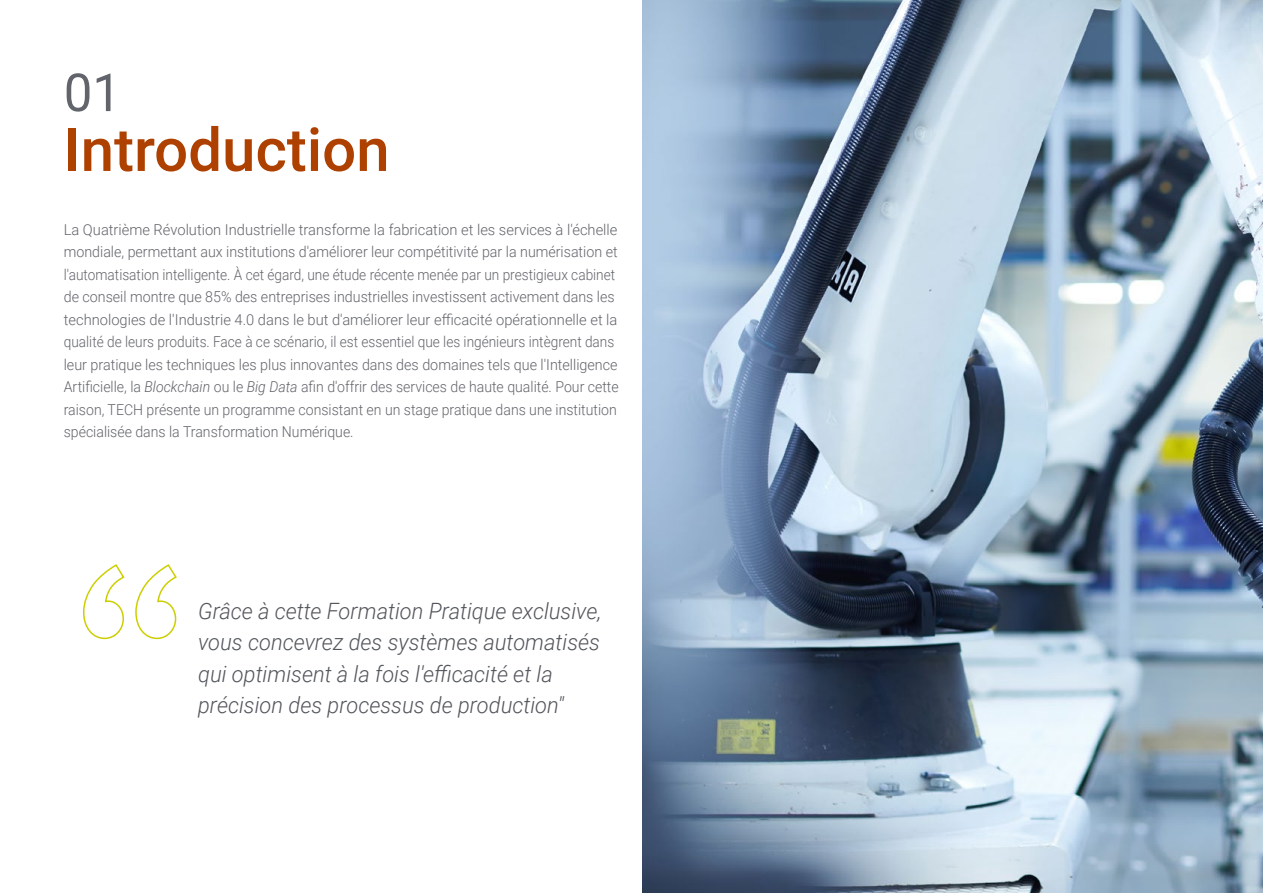
<style>
.page{position:relative;width:1263px;height:893px;background:#fff}
.page>*{position:absolute;margin:0;border:0;box-sizing:border-box;transform-origin:0 0}
.t1{font:500 60px "Roboto";color:#ae4000}
.t2{font:52.5px "Roboto";color:#61646a}
.t3{font:italic 300 22.5px/31.5px "Roboto";color:#52555b}
.t4{font:300 15px/22.5px "Roboto";color:#61646a}
.s1{font-style:italic}
</style>
<div class="page">
<svg style="left:82px;top:564px;width:95px;height:76px"></svg>
<img style="left:642px;top:0;width:621px;height:893px">
<h2 class="t2" style="left:64px;top:56px;width:59px">01</h2>
<h1 class="t1" style="left:64px;top:108px;width:327px">Introduction</h1>
<p class="t4" style="left:64px;top:217px;width:556px">La Quatrième Révolution Industrielle transforme la fabrication et les services à l'échelle mondiale, permettant aux institutions d'améliorer leur compétitivité par la numérisation et l'automatisation intelligente. À cet égard, une étude récente menée par un prestigieux cabinet de conseil montre que 85% des entreprises industrielles investissent activement dans les technologies de l'Industrie 4.0 dans le but d'améliorer leur efficacité opérationnelle et la qualité de leurs produits. Face à ce scénario, il est essentiel que les ingénieurs intègrent dans leur pratique les techniques les plus innovantes dans des domaines tels que l'Intelligence Artificielle, la <span class="s1">Blockchain</span> ou le <span class="s1">Big Data</span> afin d'offrir des services de haute qualité. Pour cette raison, TECH présente un programme consistant en un stage pratique dans une institution spécialisée dans la Transformation Numérique.</p>
<h3 class="t3" style="left:198px;top:594px;width:405px">Grâce à cette Formation Pratique exclusive, vous concevrez des systèmes automatisés qui optimisent à la fois l'efficacité et la précision des processus de production"</h3>
</div>
